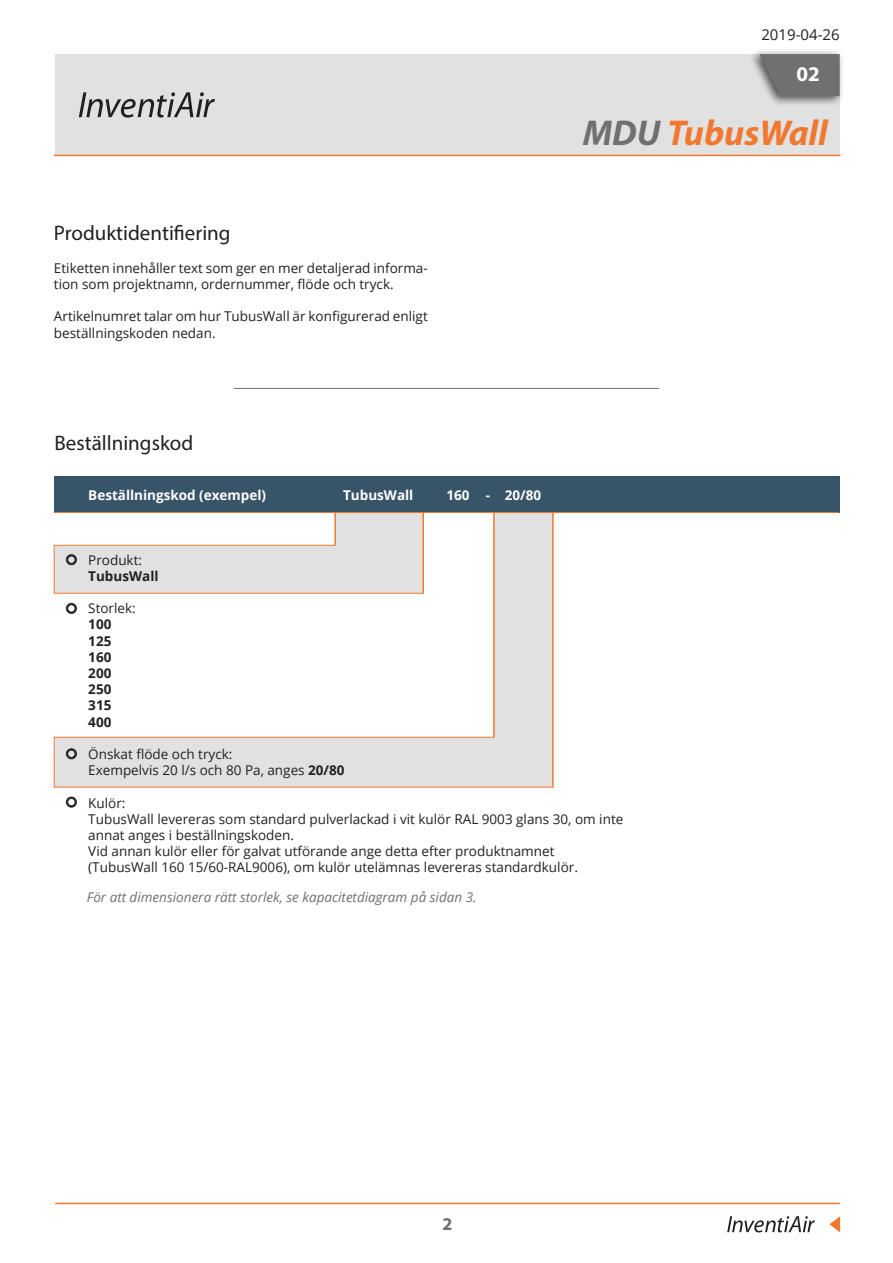
<style>
.page{position:relative;width:893px;height:1263px;background:#fff}
.page>*{position:absolute;margin:0;border:0;box-sizing:border-box;transform-origin:0 0}
.t1{font:italic 700 36px "Myriad Pro";color:#f1782f}
.t2{font:21px "Myriad Pro";color:#231f20}
.t3{font:700 21px "Myriad Pro";color:#fff}
.t4{font:700 18px "Myriad Pro";color:#707070}
.t5{font:15px "Open Sans";color:#231f20}
.t6{font:13.5px/16.2px "Open Sans";color:#231f20}
.t7{font:italic 13.5px "Open Sans";color:#707171}
.t8{font:700 13.5px "Open Sans";color:#fff}
.t9{font:700 13.5px "Open Sans";color:#231f20}
.s1{color:#707070}
.s2{font-weight:700}
</style>
<div class="page">
<svg style="left:727px;top:1216px;width:88px;height:16px"></svg>
<svg style="left:829px;top:1216px;width:11px;height:16px"></svg>
<hr style="left:55px;top:1203px;width:785px;height:1px;background:#f1782f">
<div style="left:55px;top:54px;width:785px;height:101px;background:#e1e1e1"></div>
<svg style="left:79px;top:92px;width:136px;height:26px"></svg>
<div style="left:748px;top:48px;width:96px;height:58px;background:#231f20;opacity:.75"></div>
<svg style="left:759px;top:54px;width:81px;height:42px;background:#777"></svg>
<hr style="left:54px;top:155px;width:787px;height:1px;background:#f1782f">
<svg style="left:53px;top:513px;width:501px;height:275px"></svg>
<div style="left:54px;top:476px;width:786px;height:36px;background:#385469"></div>
<div style="left:66px;top:554px;width:11px;height:11px;border:1px solid #231f20;border-radius:50%"></div>
<div style="left:67px;top:555px;width:9px;height:9px;border:1px solid #231f20;border-radius:50%"></div>
<div style="left:67px;top:556px;width:8px;height:8px;border:1px solid #231f20;border-radius:50%"></div>
<div style="left:66px;top:603px;width:11px;height:11px;border:1px solid #231f20;border-radius:50%"></div>
<div style="left:67px;top:604px;width:9px;height:9px;border:1px solid #231f20;border-radius:50%"></div>
<div style="left:67px;top:604px;width:8px;height:8px;border:1px solid #231f20;border-radius:50%"></div>
<div style="left:66px;top:748px;width:11px;height:11px;border:1px solid #231f20;border-radius:50%"></div>
<div style="left:67px;top:749px;width:9px;height:9px;border:1px solid #231f20;border-radius:50%"></div>
<div style="left:67px;top:750px;width:8px;height:8px;border:1px solid #231f20;border-radius:50%"></div>
<div style="left:66px;top:797px;width:11px;height:10px;border:1px solid #231f20;border-radius:50%"></div>
<div style="left:67px;top:798px;width:9px;height:8px;border:1px solid #231f20;border-radius:50%"></div>
<div style="left:67px;top:798px;width:8px;height:8px;border:1px solid #231f20;border-radius:50%"></div>
<hr style="left:54px;top:512px;width:784px;height:1px;background:#f1782f">
<hr style="left:234px;top:388px;width:425px;height:1px;background:#707070">
<p class="t5" style="left:761px;top:25px;width:80px">2019-04-26</p>
<p class="t2" style="left:54px;top:220px;width:178px">Produktidentifiering</p>
<p class="t6" style="left:54px;top:259px;width:375px">Etiketten innehåller text som ger en mer detaljerad informa&shy;tion som projektnamn, ordernummer, flöde och tryck.</p>
<p class="t6" style="left:54px;top:308px;width:375px">Artikelnumret talar om hur TubusWall är konfigurerad enligt beställningskoden nedan.</p>
<p class="t2" style="left:54px;top:430px;width:140px">Beställningskod</p>
<p class="t8" style="left:88px;top:485px;width:179px">Beställningskod (exempel)</p>
<p class="t8" style="left:343px;top:485px;width:72px">TubusWall</p>
<p class="t8" style="left:446px;top:485px;width:25px">160</p>
<p class="t8" style="left:486px;top:485px;width:6px">-</p>
<p class="t8" style="left:505px;top:485px;width:38px">20/80</p>
<p class="t3" style="left:796px;top:60px;width:25px">02</p>
<p class="t1" style="left:583px;top:109px;width:246px"><span class="s1">MDU</span> TubusWall</p>
<p class="t6" style="left:88px;top:551px;width:55px">Produkt:</p>
<p class="t9" style="left:88px;top:566px;width:72px">TubusWall</p>
<p class="t6" style="left:88px;top:600px;width:49px">Storlek:</p>
<p class="t9" style="left:88px;top:615px;width:25px">100</p>
<p class="t9" style="left:88px;top:631px;width:25px">125</p>
<p class="t9" style="left:88px;top:647px;width:25px">160</p>
<p class="t9" style="left:88px;top:663px;width:25px">200</p>
<p class="t9" style="left:88px;top:680px;width:25px">250</p>
<p class="t9" style="left:88px;top:696px;width:25px">315</p>
<p class="t9" style="left:88px;top:712px;width:25px">400</p>
<p class="t6" style="left:88px;top:746px;width:146px">Önskat flöde och tryck:</p>
<p class="t6" style="left:88px;top:762px;width:258px">Exempelvis 20 l/s och 80 Pa, anges <span class="s2">20/80</span></p>
<p class="t6" style="left:88px;top:794px;width:39px">Kulör:</p>
<p class="t6" style="left:88px;top:810px;width:536px">TubusWall levereras som standard pulverlackad i vit kulör RAL 9003 glans 30, om inte annat anges i beställningskoden.</p>
<p class="t6" style="left:88px;top:843px;width:468px">Vid annan kulör eller för galvat utförande ange detta efter produktnamnet</p>
<p class="t6" style="left:88px;top:859px;width:491px">(TubusWall 160 15/60-RAL9006), om kulör utelämnas levereras standardkulör.</p>
<p class="t7" style="left:87px;top:887px;width:391px">För att dimensionera rätt storlek, se kapacitetdiagram på sidan 3.</p>
<p class="t4" style="left:443px;top:1212px;width:11px">2</p>
</div>
